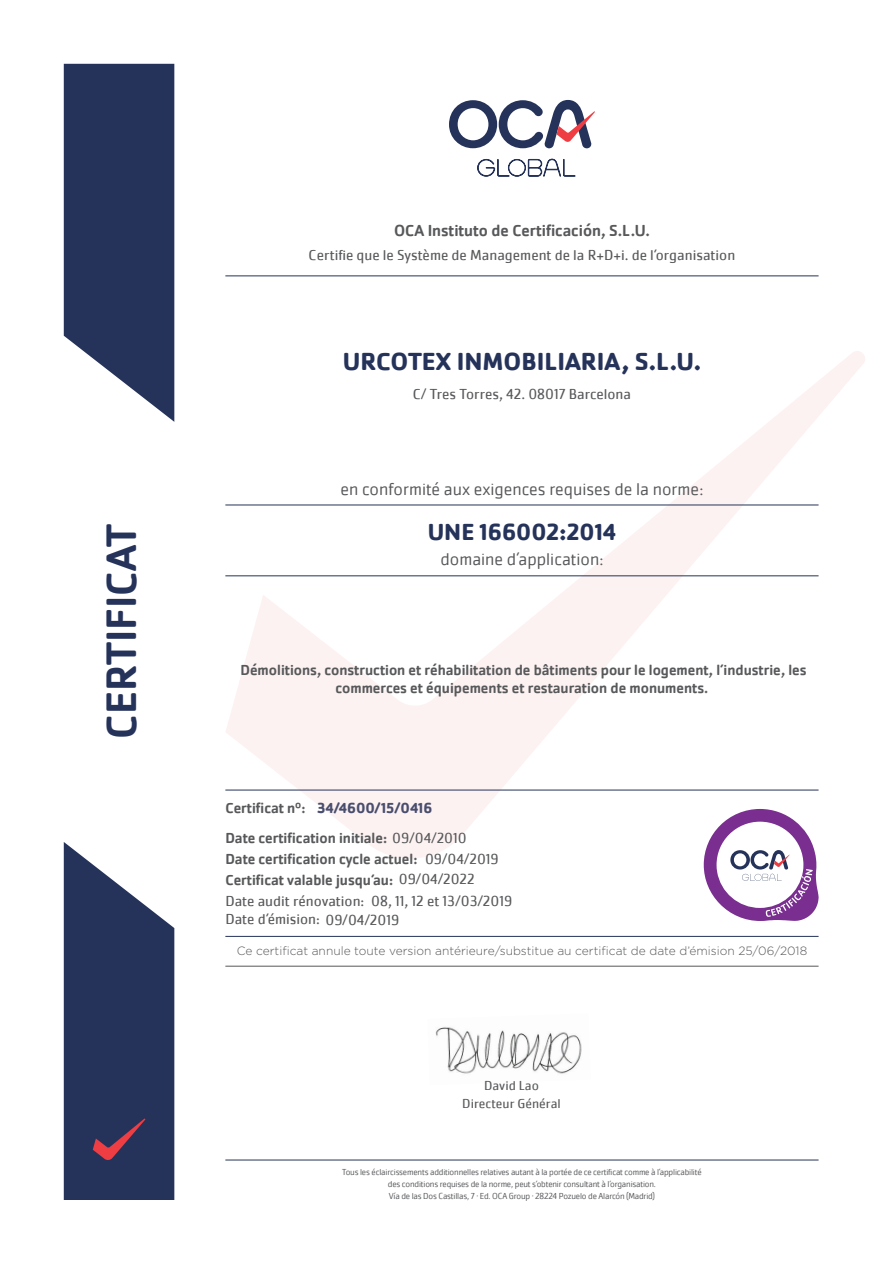
<style>
.page{position:relative;width:893px;height:1263px;background:#fff}
.page>*{position:absolute;margin:0;border:0;box-sizing:border-box;transform-origin:0 0}
.t1{font:500 43.95px "Cachet Pro";color:#25335a}
.t2{font:700 25.5px "Cachet Pro";color:#25335a}
.t3{font:700 24px "Cachet Pro";color:#25335a}
.t4{font:300 18px "Cachet Pro";color:#57585a}
.t5{font:500 16.5px "Cachet Pro";color:#57585a}
.t6{font:500 15px/18px "Cachet Pro";color:#57585a;text-align:center}
.t7{font:15px "Cachet Pro";color:#57585a}
.t8{font:700 15px "Cachet Pro";color:#494e6e}
.t9{font:13.5px "Cachet Pro";color:#57585a}
.t10{font:300 12px "Gotham";color:#57585a}
.t11{font:300 9px "Cachet Pro";letter-spacing:-.02em;color:#57585a}
.s1{font-weight:400}
</style>
<div class="page">
<svg style="left:225px;top:351px;width:640px;height:507px"></svg>
<svg style="left:64px;top:64px;width:110px;height:358px"></svg>
<svg style="left:449px;top:100px;width:146px;height:48px"></svg>
<svg style="left:477px;top:159px;width:99px;height:18px"></svg>
<svg style="left:64px;top:842px;width:110px;height:358px"></svg>
<hr style="left:225px;top:790px;width:594px;height:1px;background:#25335a">
<hr style="left:225px;top:936px;width:594px;height:1px;background:#25335a">
<hr style="left:225px;top:1160px;width:594px;height:1px;background:#25335a">
<hr style="left:225px;top:966px;width:594px;height:1px;background:#57585a">
<svg style="left:704px;top:809px;width:115px;height:112px"></svg>
<hr style="left:225px;top:575px;width:594px;height:1px;background:#25335a">
<hr style="left:225px;top:505px;width:594px;height:1px;background:#25335a">
<hr style="left:225px;top:275px;width:594px;height:1px;background:#25335a">
<img style="left:435px;top:1027px;width:147px;height:47px">
<p class="t1" style="left:96px;top:738px;width:216px;rotate:-90deg">CERTIFICAT</p>
<p class="t5" style="left:394px;top:221px;width:257px">OCA Instituto de Certificación, S.L.U.</p>
<p class="t7" style="left:309px;top:246px;width:428px">Certifie que le Système de Management de la R+D+i. de l’organisation</p>
<p class="t2" style="left:343px;top:345px;width:360px">URCOTEX INMOBILIARIA, S.L.U.</p>
<p class="t7" style="left:413px;top:385px;width:220px">C/ Tres Torres, 42. 08017 Barcelona</p>
<p class="t4" style="left:340px;top:479px;width:364px">en conformité aux exigences requises de la norme:</p>
<p class="t3" style="left:428px;top:517px;width:190px">UNE 166002:2014</p>
<p class="t4" style="left:440px;top:549px;width:164px">domaine d’application:</p>
<p class="t6" style="left:240px;top:661px;width:568px">Démolitions, construction et réhabilitation de bâtiments pour le logement, l’industrie, les commerces et équipements et restauration de monuments.</p>
<p class="t8" style="left:317px;top:798px;width:117px">34/4600/15/0416</p>
<p class="t6" style="left:225px;top:799px;width:82px">Certificat nº:</p>
<p class="t6" style="left:225px;top:850px;width:194px">Date certification cycle actuel:</p>
<p class="t6" style="left:225px;top:871px;width:251px">Certificat valable jusqu’au: <span class="s1">09/04/2022</span></p>
<p class="t7" style="left:371px;top:892px;width:143px">08, 11, 12 et 13/03/2019</p>
<p class="t7" style="left:225px;top:910px;width:175px">Date d’émision: 09/04/2019</p>
<p class="t6" style="left:225px;top:829px;width:243px">Date certification initiale: <span class="s1">09/04/2010</span></p>
<p class="t7" style="left:425px;top:850px;width:75px">09/04/2019</p>
<p class="t7" style="left:225px;top:892px;width:141px">Date audit rénovation:</p>
<p class="t10" style="left:237px;top:943px;width:572px">Ce certificat annule toute version antérieure/substitue au certificat de date d’émision 25/06/2018</p>
<p class="t9" style="left:484px;top:1078px;width:56px">David Lao</p>
<p class="t9" style="left:462px;top:1095px;width:100px">Directeur Général</p>
<p class="t11" style="left:342px;top:1166px;width:361px">Tous les éclaircissements additionnelles relatives autant à la portée de ce certificat comme à l’applicabilité</p>
<p class="t11" style="left:388px;top:1178px;width:270px">des conditions requises de la norme, peut s’obtenir consultant à l’organisation.</p>
<p class="t11" style="left:389px;top:1190px;width:268px">Vía de las Dos Castillas, 7 · Ed. OCA Group · 28224 Pozuelo de Alarcón (Madrid)</p>
</div>
